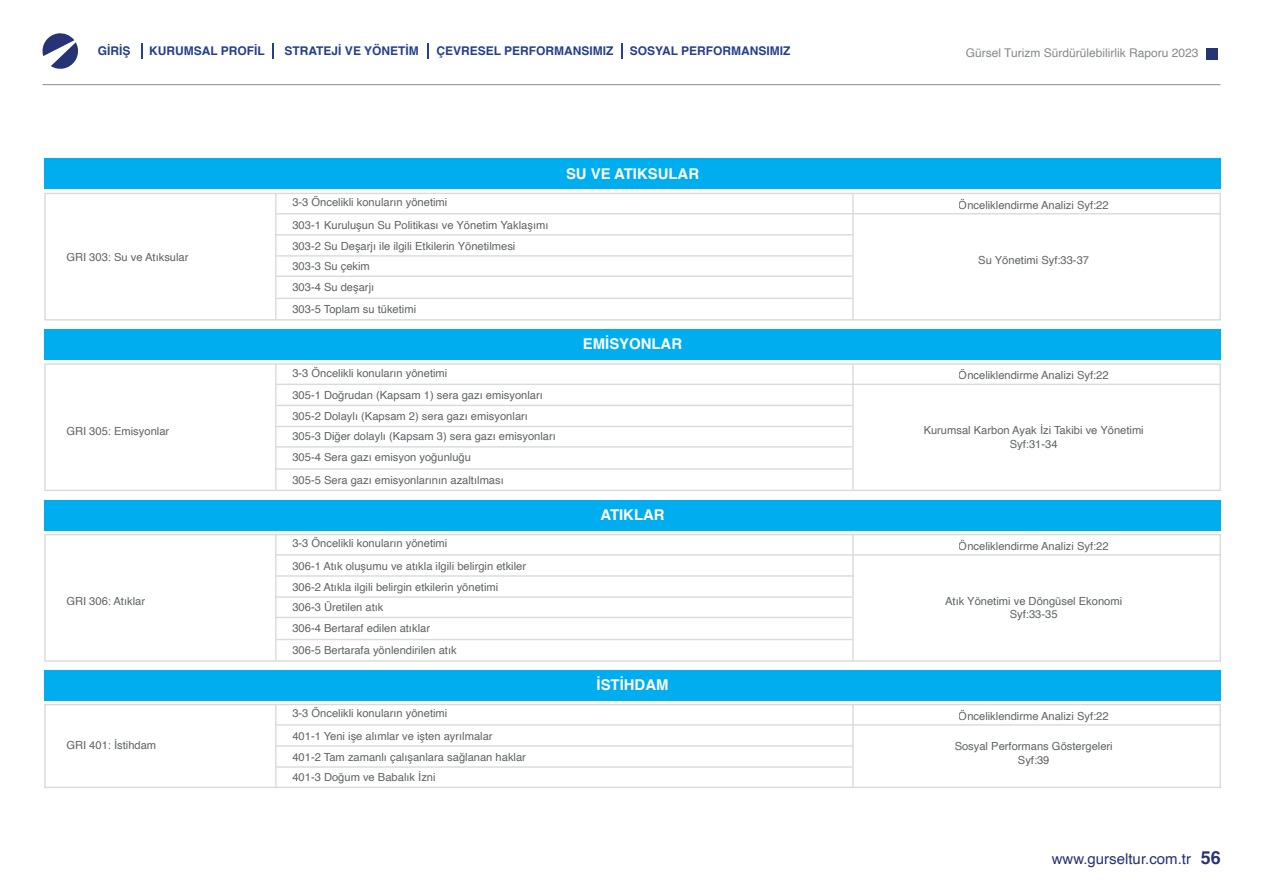
<style>
.page{position:relative;width:1263px;height:893px;background:#fff}
.page>*{position:absolute;margin:0;border:0;box-sizing:border-box;transform-origin:0 0}
.t1{font:15px "Helvetica";color:#263374}
.t2{font:700 14.85px "Helvetica";color:#fff}
.t3{font:700 12px "Helvetica";color:#253f8e}
.t4{font:12px "Helvetica";color:#868a8b}
.t5{font:11.1px/13.4px "Helvetica";color:#353c3c;text-align:center}
.s1{font-weight:700;font-size:18px}
</style>
<div class="page">
<svg style="left:42px;top:33px;width:36px;height:36px"></svg>
<hr style="left:43px;top:84px;width:1177px;height:1px;background:#868a8b">
<svg style="left:141px;top:43px;width:2px;height:16px"></svg>
<svg style="left:273px;top:43px;width:1px;height:16px"></svg>
<svg style="left:427px;top:43px;width:2px;height:16px"></svg>
<svg style="left:621px;top:43px;width:1px;height:16px"></svg>
<div style="left:1206px;top:48px;width:12px;height:11px;background:#263374"></div>
<div style="left:44px;top:159px;width:1177px;height:30px;background:#00aeef"></div>
<div style="left:44px;top:329px;width:1177px;height:31px;background:#00aeef"></div>
<div style="left:44px;top:500px;width:1177px;height:30px;background:#00aeef"></div>
<div style="left:44px;top:670px;width:1177px;height:30px;background:#00aeef"></div>
<div style="left:44px;top:193px;width:1177px;height:128px;border:1px solid #d8dadb"></div>
<div style="left:44px;top:363px;width:1177px;height:128px;border:1px solid #d8dadb"></div>
<div style="left:44px;top:534px;width:1177px;height:128px;border:1px solid #d8dadb"></div>
<div style="left:44px;top:704px;width:1177px;height:84px;border:1px solid #d8dadb"></div>
<hr style="left:276px;top:213px;width:945px;height:1px;background:#d8dadb">
<hr style="left:276px;top:384px;width:945px;height:1px;background:#d8dadb">
<hr style="left:276px;top:554px;width:945px;height:2px;background:#d8dadb">
<hr style="left:276px;top:724px;width:945px;height:2px;background:#d8dadb">
<hr style="left:276px;top:234px;width:578px;height:2px;background:#d8dadb">
<hr style="left:276px;top:405px;width:578px;height:1px;background:#d8dadb">
<hr style="left:276px;top:575px;width:578px;height:2px;background:#d8dadb">
<hr style="left:276px;top:745px;width:578px;height:2px;background:#d8dadb">
<hr style="left:275px;top:255px;width:577px;height:2px;background:#d8dadb">
<hr style="left:275px;top:426px;width:577px;height:1px;background:#d8dadb">
<hr style="left:275px;top:596px;width:577px;height:2px;background:#d8dadb">
<hr style="left:275px;top:766px;width:577px;height:2px;background:#d8dadb">
<hr style="left:275px;top:276px;width:577px;height:1px;background:#d8dadb">
<hr style="left:275px;top:446px;width:577px;height:2px;background:#d8dadb">
<hr style="left:275px;top:617px;width:577px;height:1px;background:#d8dadb">
<hr style="left:275px;top:298px;width:577px;height:1px;background:#d8dadb">
<hr style="left:275px;top:468px;width:577px;height:2px;background:#d8dadb">
<hr style="left:275px;top:639px;width:577px;height:1px;background:#d8dadb">
<hr style="left:852px;top:194px;width:2px;height:126px;background:#d8dadb">
<hr style="left:852px;top:364px;width:2px;height:127px;background:#d8dadb">
<hr style="left:852px;top:535px;width:2px;height:126px;background:#d8dadb">
<hr style="left:852px;top:705px;width:2px;height:83px;background:#d8dadb">
<hr style="left:275px;top:194px;width:2px;height:126px;background:#d8dadb">
<hr style="left:275px;top:364px;width:2px;height:127px;background:#d8dadb">
<hr style="left:275px;top:535px;width:2px;height:126px;background:#d8dadb">
<hr style="left:275px;top:705px;width:2px;height:83px;background:#d8dadb">
<p class="t3" style="left:98px;top:44px;width:34px">GİRİŞ</p>
<p class="t3" style="left:149px;top:44px;width:117px">KURUMSAL PROFİL</p>
<p class="t3" style="left:284px;top:44px;width:136px">STRATEJİ VE YÖNETİM</p>
<p class="t3" style="left:436px;top:44px;width:179px">ÇEVRESEL PERFORMANSIMIZ</p>
<p class="t3" style="left:630px;top:44px;width:162px">SOSYAL PERFORMANSIMIZ</p>
<p class="t4" style="left:966px;top:43px;width:234px">Gürsel Turizm Sürdürülebilirlik Raporu 2023</p>
<h2 class="t2" style="left:566px;top:164px;width:135px">SU VE ATIKSULAR</h2>
<p class="t5" style="left:292px;top:196px;width:156px">3-3 Öncelikli konuların yönetimi</p>
<p class="t5" style="left:959px;top:198px;width:152px">Önceliklendirme Analizi Syf:22</p>
<p class="t5" style="left:292px;top:218px;width:258px">303-1 Kuruluşun Su Politikası ve Yönetim Yaklaşımı</p>
<p class="t5" style="left:66px;top:251px;width:124px">GRI 303: Su ve Atıksular</p>
<p class="t5" style="left:292px;top:240px;width:224px">303-2 Su Deşarjı ile ilgili Etkilerin Yönetilmesi</p>
<p class="t5" style="left:292px;top:260px;width:79px">303-3 Su çekim</p>
<p class="t5" style="left:978px;top:253px;width:112px">Su Yönetimi Syf:33-37</p>
<p class="t5" style="left:292px;top:281px;width:83px">303-4 Su deşarjı</p>
<p class="t5" style="left:292px;top:303px;width:125px">303-5 Toplam su tüketimi</p>
<h2 class="t2" style="left:583px;top:335px;width:101px">EMİSYONLAR</h2>
<p class="t5" style="left:292px;top:366px;width:156px">3-3 Öncelikli konuların yönetimi</p>
<p class="t5" style="left:959px;top:369px;width:152px">Önceliklendirme Analizi Syf:22</p>
<p class="t5" style="left:292px;top:389px;width:252px">305-1 Doğrudan (Kapsam 1) sera gazı emisyonları</p>
<p class="t5" style="left:66px;top:425px;width:104px">GRI 305: Emisyonlar</p>
<p class="t5" style="left:292px;top:410px;width:237px">305-2 Dolaylı (Kapsam 2) sera gazı emisyonları</p>
<p class="t5" style="left:292px;top:430px;width:265px">305-3 Diğer dolaylı (Kapsam 3) sera gazı emisyonları</p>
<p class="t5" style="left:923px;top:424px;width:222px">Kurumsal Karbon Ayak İzi Takibi ve Yönetimi<br>Syf:31-34</p>
<p class="t5" style="left:292px;top:451px;width:180px">305-4 Sera gazı emisyon yoğunluğu</p>
<p class="t5" style="left:292px;top:473px;width:213px">305-5 Sera gazı emisyonlarının azaltılması</p>
<h2 class="t2" style="left:600px;top:506px;width:66px">ATIKLAR</h2>
<p class="t5" style="left:292px;top:537px;width:156px">3-3 Öncelikli konuların yönetimi</p>
<p class="t5" style="left:959px;top:539px;width:152px">Önceliklendirme Analizi Syf:22</p>
<p class="t5" style="left:292px;top:560px;width:235px">306-1 Atık oluşumu ve atıkla ilgili belirgin etkiler</p>
<p class="t5" style="left:292px;top:581px;width:207px">306-2 Atıkla ilgili belirgin etkilerin yönetimi</p>
<p class="t5" style="left:66px;top:594px;width:80px">GRI 306: Atıklar</p>
<p class="t5" style="left:292px;top:601px;width:93px">306-3 Üretilen atık</p>
<p class="t5" style="left:945px;top:594px;width:179px">Atık Yönetimi ve Döngüsel Ekonomi<br>Syf:33-35</p>
<p class="t5" style="left:292px;top:622px;width:139px">306-4 Bertaraf edilen atıklar</p>
<p class="t5" style="left:292px;top:644px;width:166px">306-5 Bertarafa yönlendirilen atık</p>
<h2 class="t2" style="left:597px;top:676px;width:73px">İSTİHDAM</h2>
<p class="t5" style="left:292px;top:707px;width:156px">3-3 Öncelikli konuların yönetimi</p>
<p class="t5" style="left:959px;top:709px;width:152px">Önceliklendirme Analizi Syf:22</p>
<p class="t5" style="left:66px;top:739px;width:91px">GRI 401: İstihdam</p>
<p class="t5" style="left:292px;top:730px;width:202px">401-1 Yeni işe alımlar ve işten ayrılmalar</p>
<p class="t5" style="left:292px;top:751px;width:235px">401-2 Tam zamanlı çalışanlara sağlanan haklar</p>
<p class="t5" style="left:955px;top:740px;width:160px">Sosyal Performans Göstergeleri<br>Syf:39</p>
<p class="t5" style="left:292px;top:771px;width:145px">401-3 Doğum ve Babalık İzni</p>
<h1 class="t1" style="left:1052px;top:847px;width:171px">www.gurseltur.com.tr <span class="s1">56</span></h1>
</div>
